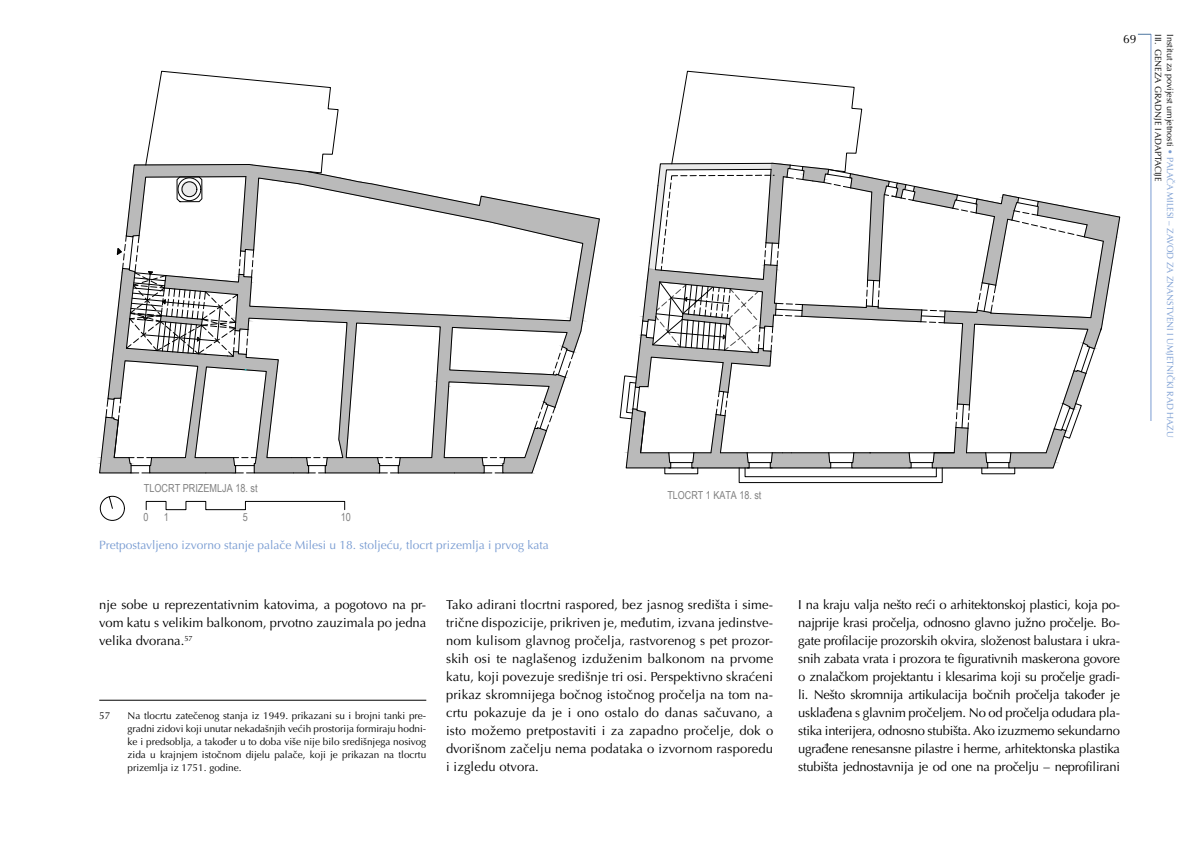
<style>
.page{position:relative;width:1191px;height:842px;background:#fff}
.page>*{position:absolute;margin:0;border:0;box-sizing:border-box;transform-origin:0 0}
.t1{font:13px/18px "Optima LT Pro";color:#000;text-align:justify}
.t2{font:12px "Optima LT Pro";color:#799cd2}
.t3{font:12px "Optima LT Pro";color:#000}
.t4{font:11.1px "Arial Narrow";color:#808080}
.t5{font:10.9px "Arial Narrow";color:#808080}
.t6{font:10px/13px "Optima LT Pro";color:#000;text-align:justify}
.t7{font:9px/11.8px "Optima LT Pro";color:#000}
.s1{color:#799cd2}
</style>
<div class="page">
<hr style="left:1150px;top:34px;width:1px;height:387px;background:#799cd2">
<svg style="left:1137px;top:34px;width:14px;height:1px"></svg>
<svg style="left:99px;top:71px;width:501px;height:403px"></svg>
<div style="left:178px;top:178px;width:23px;height:23px;border:1px solid #000;border-radius:50%"></div>
<img style="left:182px;top:182px;width:15px;height:15px">
<div style="left:182px;top:182px;width:15px;height:15px;border:1px solid #000;border-radius:50%"></div>
<div style="left:100px;top:496px;width:25px;height:25px;border:1px solid #000;border-radius:50%"></div>
<svg style="left:109px;top:496px;width:4px;height:13px"></svg>
<svg style="left:146px;top:501px;width:199px;height:9px"></svg>
<div style="left:739px;top:468px;width:203px;height:15px;border:1px solid #000"></div>
<div style="left:745px;top:468px;width:191px;height:9px;border:1px solid #000"></div>
<svg style="left:620px;top:71px;width:500px;height:398px"></svg>
<hr style="left:99px;top:700px;width:327px;height:1px;background:#000">
<p class="t4" style="left:144px;top:480px;width:115px">TLOCRT PRIZEMLJA 18. st</p>
<p class="t4" style="left:144px;top:509px;width:7px">0</p>
<p class="t4" style="left:164px;top:509px;width:7px">1</p>
<p class="t4" style="left:243px;top:509px;width:7px">5</p>
<p class="t4" style="left:341px;top:509px;width:12px">10</p>
<p class="t2" style="left:99px;top:537px;width:451px">Pretpostavljeno izvorno stanje palače Milesi u 18. stoljeću, tlocrt prizemlja i prvog kata</p>
<p class="t5" style="left:667px;top:487px;width:95px">TLOCRT 1 KATA 18. st</p>
<p class="t3" style="left:1123px;top:31px;width:15px">69</p>
<p class="t7" style="left:1176px;top:34px;width:405px;rotate:90deg">Institut za povijest umjetnosti <span class="s1">• PALAČA MILESI – ZAVOD ZA ZNANSTVENI I UMJETNIČKI RAD HAZU<br></span>III. GENEZA GRADNJE I ADAPTACIJE</p>
<p class="t1" style="left:99px;top:595px;width:328px">nje sobe u reprezentativnim katovima, a pogotovo na pr&shy;vom katu s velikim balkonom, prvotno zauzimala po jedna velika dvorana.<sup>57</sup></p>
<p class="t6" style="left:99px;top:709px;width:13px">57</p>
<p class="t6" style="left:128px;top:709px;width:300px">Na tlocrtu zatečenog stanja iz 1949. prikazani su i brojni tanki pre&shy;gradni zidovi koji unutar nekadašnjih većih prostorija formiraju hodni&shy;ke i predsoblja, a također u to doba više nije bilo središnjega nosivog zida u krajnjem istočnom dijelu palače, koji je prikazan na tlocrtu prizemlja iz 1751. godine.</p>
<p class="t1" style="left:446px;top:595px;width:328px">Tako adirani tlocrtni raspored, bez jasnog središta i sime&shy;trične dispozicije, prikriven je, međutim, izvana jedinstve&shy;nom kulisom glavnog pročelja, rastvorenog s pet prozor&shy;skih osi te naglašenog izduženim balkonom na prvome katu, koji povezuje središnje tri osi. Perspektivno skraćeni prikaz skromnijega bočnog istočnog pročelja na tom na&shy;crtu pokazuje da je i ono ostalo do danas sačuvano, a isto možemo pretpostaviti i za zapadno pročelje, dok o dvorišnom začelju nema podataka o izvornom rasporedu i izgledu otvora.</p>
<p class="t1" style="left:798px;top:596px;width:323px">I na kraju valja nešto reći o arhitektonskoj plastici, koja po&shy;najprije krasi pročelja, odnosno glavno južno pročelje. Bo&shy;gate profilacije prozorskih okvira, složenost balustara i ukra&shy;snih zabata vrata i prozora te figurativnih maskerona govore o znalačkom projektantu i klesarima koji su pročelje gradi&shy;li. Nešto skromnija artikulacija bočnih pročelja također je usklađena s glavnim pročeljem. No od pročelja odudara pla&shy;stika interijera, odnosno stubišta. Ako izuzmemo sekundarno ugrađene renesansne pilastre i herme, arhitektonska plastika stubišta jednostavnija je od one na pročelju – neprofilirani</p>
</div>
